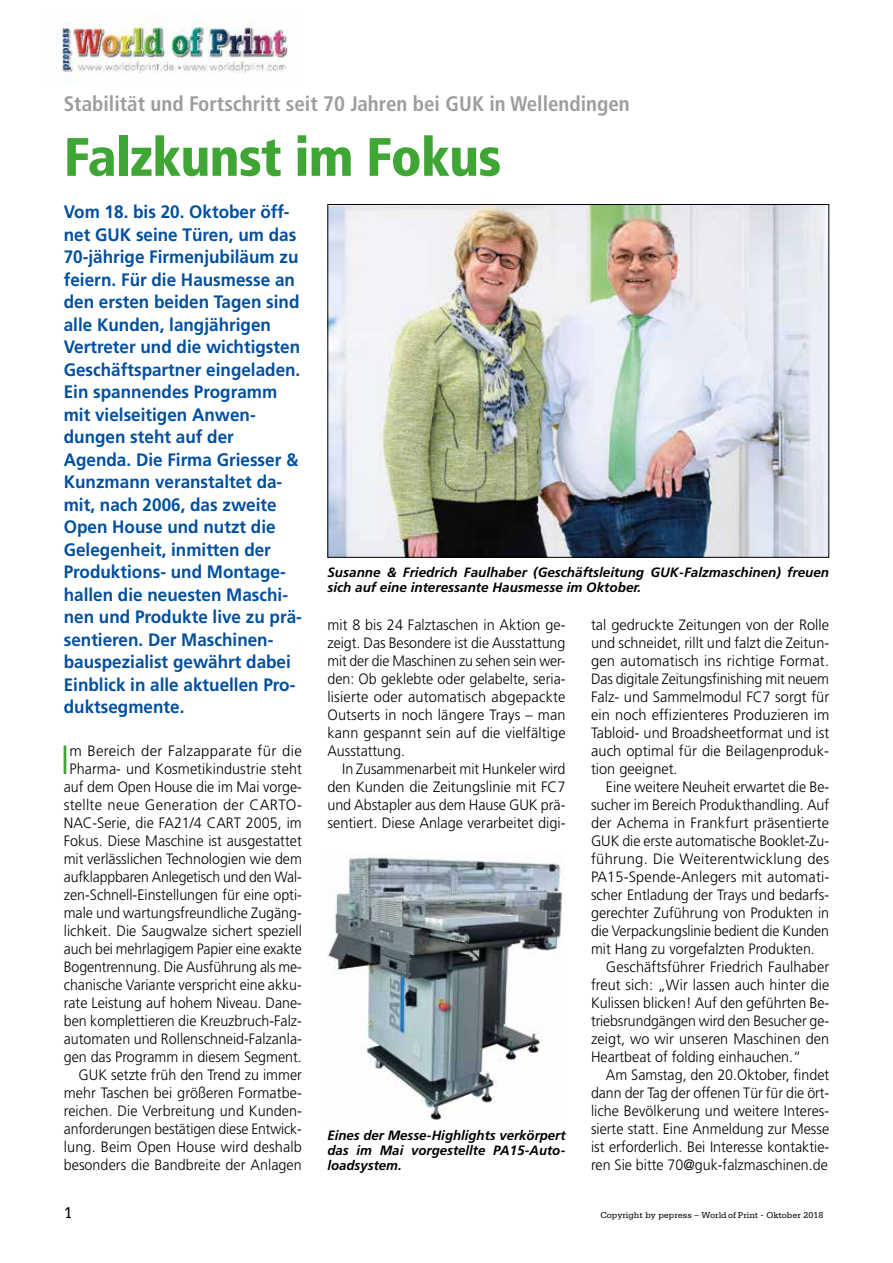
<style>
.page{position:relative;width:893px;height:1263px;background:#fff}
.page>*{position:absolute;margin:0;border:0;box-sizing:border-box;transform-origin:0 0}
.t1{font:900 condensed 54px "Frutiger";letter-spacing:-.015em;color:#3fa535}
.t2{font:300 40.8px "Frutiger";color:#3fa535;scale:.95 1}
.t3{font:700 condensed 21px "Frutiger";color:#9d9d9c}
.t4{font:700 18px/22.5px "Frutiger";color:#004f9f;scale:.95 1}
.t5{font:16.5px "Serifa";color:#000}
.t6{font:300 15px/18px "Frutiger";color:#000;text-align:right}
.t7{font:300 15px/18px "Frutiger";color:#000;text-align:justify;scale:.96 1}
.t8{font:300 15px "Frutiger";color:#000;scale:.95 1}
.t9{font:300 15px "Frutiger";color:#000;scale:.94 1}
.t10{font:300 15px "Frutiger";letter-spacing:.02em;color:#000}
.t11{font:italic 700 13.5px/15px "Frutiger";color:#000}
.t12{font:9px "Serifa";color:#000}
</style>
<div class="page">
<img style="left:329px;top:206px;width:498px;height:350px">
<img style="left:328px;top:854px;width:238px;height:266px">
<img style="left:57px;top:13px;width:231px;height:68px">
<h3 class="t3" style="left:64px;top:91px;width:568px">Stabilität und Fortschritt seit 70 Jahren bei GUK in Wellendingen</h3>
<h1 class="t1" style="left:64px;top:125px;width:439px">Falzkunst im Fokus</h1>
<p class="t4" style="left:64px;top:200px;width:252px">Vom 18. bis 20. Oktober öff&shy;net GUK seine Türen, um das<br>70-jährige Firmenjubiläum zu feiern. Für die Hausmesse an den ersten beiden Tagen sind alle Kunden, langjährigen<br>Vertreter und die wichtigsten<br>Geschäftspartner eingeladen.<br>Ein spannendes Programm mit vielseitigen Anwen&shy;dungen steht auf der<br>Agenda. Die Firma Griesser &amp;<br>Kunzmann veranstaltet da&shy;mit, nach 2006, das zweite<br>Open House und nutzt die<br>Gelegenheit, inmitten der<br>Produktions- und Montage&shy;hallen die neuesten Maschi&shy;nen und Produkte live zu prä&shy;sentieren. Der Maschinen&shy;bauspezialist gewährt dabei<br>Einblick in alle aktuellen Pro&shy;duktsegmente.</p>
<h2 class="t2" style="left:61px;top:737px;width:11px">I</h2>
<p class="t11" style="left:327px;top:564px;width:503px">Susanne &amp; Friedrich Faulhaber (Geschäftsleitung GUK-Falzmaschinen) freuen sich auf eine interessante Hausmesse im Oktober.</p>
<p class="t7" style="left:327px;top:616px;width:250px">mit 8 bis 24 Falztaschen in Aktion ge&shy;zeigt. Das Besondere ist die Ausstattung mit der die Maschinen zu sehen sein wer&shy;den: Ob geklebte oder gelabelte, seria&shy;lisierte oder automatisch abgepackte Outserts in noch längere Trays – man kann gespannt sein auf die vielfältige Ausstattung.</p>
<p class="t7" style="left:327px;top:760px;width:250px;text-indent:15px">In Zusammenarbeit mit Hunkeler wird den Kunden die Zeitungslinie mit FC7 und Abstapler aus dem Hause GUK prä&shy;sentiert. Diese Anlage verarbeitet digi-</p>
<p class="t6" style="left:591px;top:616px;width:240px;text-align:justify">tal gedruckte Zeitungen von der Rolle und schneidet, rillt und falzt die Zeitun&shy;gen automatisch ins richtige Format.<br>Das digitale Zeitungsfinishing mit neuem Falz- und Sammelmodul FC7 sorgt für ein noch effizienteres Produzieren im Tabloid- und Broadsheetformat und ist auch optimal für die Beilagenproduk&shy;tion geeignet.</p>
<p class="t8" style="left:606px;top:778px;width:237px">Eine weitere Neuheit erwartet die Be-</p>
<p class="t8" style="left:591px;top:796px;width:252px">sucher im Bereich Produkthandling. Auf</p>
<p class="t6" style="left:591px;top:814px;width:240px">der Achema in Frankfurt präsentierte</p>
<p class="t8" style="left:591px;top:832px;width:252px">GUK die erste automatische Booklet-Zu-</p>
<p class="t10" style="left:591px;top:850px;width:240px">führung. Die Weiterentwicklung des</p>
<p class="t6" style="left:591px;top:868px;width:240px">PA15-Spende-Anlegers mit automati-</p>
<p class="t8" style="left:591px;top:886px;width:252px">scher Entladung der Trays und bedarfs-</p>
<p class="t8" style="left:591px;top:904px;width:252px">gerechter Zuführung von Produkten in</p>
<p class="t9" style="left:591px;top:922px;width:255px">die Verpackungslinie bedient die Kunden</p>
<p class="t8" style="left:591px;top:940px;width:237px">mit Hang zu vorgefalzten Produkten.</p>
<p class="t7" style="left:606px;top:958px;width:234px">Geschäftsführer Friedrich Faulhaber</p>
<p class="t7" style="left:591px;top:976px;width:250px">freut sich: „Wir lassen auch hinter die</p>
<p class="t8" style="left:591px;top:994px;width:252px">Kulissen blicken! Auf den geführten Be-</p>
<p class="t9" style="left:591px;top:1012px;width:255px">triebsrundgängen wird den Besucher ge-</p>
<p class="t7" style="left:591px;top:1030px;width:250px">zeigt, wo wir unseren Maschinen den</p>
<p class="t8" style="left:591px;top:1048px;width:222px">Heartbeat of folding einhauchen.“</p>
<p class="t8" style="left:606px;top:1066px;width:236px">Am Samstag, den 20.Oktober, findet</p>
<p class="t9" style="left:591px;top:1084px;width:255px">dann der Tag der offenen Tür für die ört-</p>
<p class="t8" style="left:591px;top:1102px;width:252px">liche Bevölkerung und weitere Interes-</p>
<p class="t8" style="left:591px;top:1120px;width:252px">sierte statt. Eine Anmeldung zur Messe</p>
<p class="t8" style="left:591px;top:1138px;width:252px">ist erforderlich. Bei Interesse kontaktie-</p>
<p class="t8" style="left:591px;top:1156px;width:251px">ren Sie bitte 70@guk-falzmaschinen.de</p>
<p class="t6" style="left:64px;top:742px;width:240px">m Bereich der Falzapparate für die Pharma- und Kosmetikindustrie steht auf dem Open House die im Mai vorge&shy;stellte neue Generation der CARTO-NAC-Serie, die FA21/4 CART 2005, im Fokus. Diese Maschine ist ausgestattet mit verlässlichen Technologien wie dem aufklappbaren Anlegetisch und den Wal&shy;zen-Schnell-Einstellungen für eine opti&shy;male und wartungsfreundliche Zugäng&shy;lichkeit. Die Saugwalze sichert speziell auch bei mehrlagigem Papier eine exakte Bogentrennung. Die Ausführung als me&shy;chanische Variante verspricht eine akku&shy;rate Leistung auf hohem Niveau. Dane&shy;ben komplettieren die Kreuzbruch-Falz&shy;automaten und Rollenschneid-Falzanla&shy;gen das Programm in diesem Segment.<br>GUK setzte früh den Trend zu immer mehr Taschen bei größeren Formatbe&shy;reichen. Die Verbreitung und Kunden&shy;anforderungen bestätigen diese Entwick&shy;lung. Beim Open House wird deshalb besonders die Bandbreite der Anlagen</p>
<p class="t11" style="left:327px;top:1127px;width:240px;text-align:justify">Eines der Messe-Highlights verkörpert das im Mai vorgestellte PA15-Auto&shy;loadsystem.</p>
<p class="t5" style="left:64px;top:1203px;width:11px">1</p>
<p class="t12" style="left:600px;top:1210px;width:225px">Copyright by pepress – World of Print - Oktober 2018</p>
</div>
